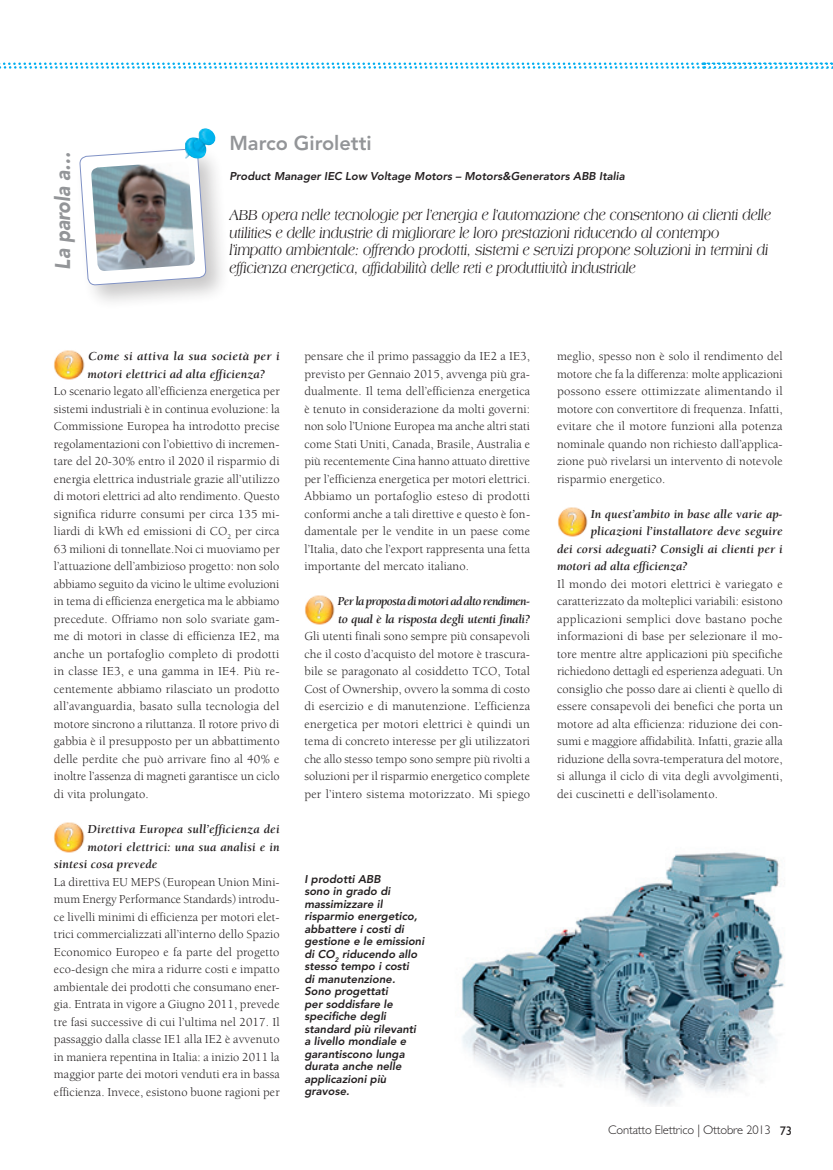
<style>
.page{position:relative;width:833px;height:1170px;background:#fff}
.page>*{position:absolute;margin:0;border:0;box-sizing:border-box;transform-origin:0 0}
.t1{font:italic 900 21.25px "Avenir LT Std";color:#939598;scale:.9 1}
.t2{font:800 20px "Avenir LT Std";color:#939598}
.t3{font:italic 15.62px/17.5px "Americana Std";color:#231f20;scale:.8 1}
.t4{font:12.5px/17.5px "Berkeley Std";letter-spacing:.01em;color:#231f20;text-align:justify}
.t5{font:italic 700 12.5px/17.5px "Berkeley Std";letter-spacing:.01em;color:#231f20}
.t6{font:italic 700 12.5px/17.5px "Berkeley Std";letter-spacing:-.045em;color:#231f20}
.t7{font:300 12.5px "Gill Sans Std";letter-spacing:-.015em;color:#231f20}
.t8{font:italic 800 11.25px/12.5px "Avenir LT Std";color:#231f20}
.s1{font-weight:400}
</style>
<div class="page">
<div style="left:73px;top:142px;width:157px;height:167px;background:#231f20;opacity:.25"></div>
<svg style="left:79px;top:142px;width:127px;height:154px"></svg>
<img style="left:91px;top:162px;width:104px;height:109px">
<img style="left:185px;top:128px;width:31px;height:32px">
<img style="left:54px;top:350px;width:31px;height:30px">
<img style="left:54px;top:822px;width:31px;height:30px">
<img style="left:304px;top:595px;width:31px;height:30px">
<img style="left:557px;top:507px;width:31px;height:30px">
<img style="left:462px;top:852px;width:322px;height:253px">
<svg style="left:0;top:62px;width:833px;height:7px"></svg>
<h1 class="t1" style="left:50px;top:270px;width:133px;rotate:-90deg">La parola a…</h1>
<h2 class="t2" style="left:229px;top:131px;width:144px">Marco Giroletti</h2>
<p class="t8" style="left:229px;top:170px;width:397px">Product Manager IEC Low Voltage Motors – Motors&amp;Generators ABB Italia</p>
<p class="t3" style="left:229px;top:206px;width:678px">ABB opera nelle tecnologie per l’energia e l’automazione che consentono ai clienti delle utilities e delle industrie di migliorare le loro prestazioni riducendo al contempo l’impatto ambientale: offrendo prodotti, sistemi e servizi propone soluzioni in termini di</p>
<p class="t3" style="left:229px;top:259px;width:509px">efficienza energetica, affidabilità delle reti e produttività industriale</p>
<p class="t5" style="left:88px;top:348px;width:194px">Come si attiva la sua società per i motori elettrici ad alta efficienza?</p>
<p class="t4" style="left:54px;top:383px;width:227px">Lo scenario legato all’efficienza energetica per sistemi industriali è in continua evoluzione: la Commissione Europea ha introdotto precise regolamentazioni con l’obiettivo di incremen&shy;tare del 20-30% entro il 2020 il risparmio di energia elettrica industriale grazie all’utilizzo di motori elettrici ad alto rendimento. Questo significa ridurre consumi per circa 135 mi&shy;liardi di kWh ed emissioni di CO<sub>2</sub> per circa 63 milioni di tonnellate.Noi ci muoviamo per l’attuazione dell’ambizioso progetto: non solo abbiamo seguito da vicino le ultime evoluzioni in tema di efficienza energetica ma le abbiamo precedute. Offriamo non solo svariate gam&shy;me di motori in classe di efficienza IE2, ma anche un portafoglio completo di prodotti in classe IE3, e una gamma in IE4. Più re&shy;centemente abbiamo rilasciato un prodotto all’avanguardia, basato sulla tecnologia del motore sincrono a riluttanza. Il rotore privo di gabbia è il presupposto per un abbattimento delle perdite che può arrivare fino al 40% e inoltre l’assenza di magneti garantisce un ciclo di vita prolungato.</p>
<p class="t5" style="left:88px;top:820px;width:193px">Direttiva Europea sull’efficienza dei</p>
<p class="t5" style="left:88px;top:838px;width:194px">motori elettrici: una sua analisi e in</p>
<p class="t5" style="left:54px;top:855px;width:105px">sintesi cosa prevede</p>
<p class="t4" style="left:54px;top:873px;width:227px">La direttiva EU MEPS (European Union Mini&shy;mum Energy Performance Standards) introdu&shy;ce livelli minimi di efficienza per motori elet&shy;trici commercializzati all’interno dello Spazio Economico Europeo e fa parte del progetto eco-design che mira a ridurre costi e impatto ambientale dei prodotti che consumano ener&shy;gia. Entrata in vigore a Giugno 2011, prevede tre fasi successive di cui l’ultima nel 2017. Il passaggio dalla classe IE1 alla IE2 è avvenuto in maniera repentina in Italia: a inizio 2011 la maggior parte dei motori venduti era in bassa efficienza. Invece, esistono buone ragioni per</p>
<p class="t4" style="left:304px;top:348px;width:227px">pensare che il primo passaggio da IE2 a IE3, previsto per Gennaio 2015, avvenga più gra&shy;dualmente. Il tema dell’efficienza energetica è tenuto in considerazione da molti governi: non solo l’Unione Europea ma anche altri stati come Stati Uniti, Canada, Brasile, Australia e più recentemente Cina hanno attuato direttive per l’efficienza energetica per motori elettrici.<br>Abbiamo un portafoglio esteso di prodotti conformi anche a tali direttive e questo è fon&shy;damentale per le vendite in un paese come l’Italia, dato che l’export rappresenta una fetta importante del mercato italiano.</p>
<p class="t6" style="left:338px;top:593px;width:194px">Per la proposta di motori ad alto rendimen&shy;to qual è la risposta degli utenti finali?</p>
<p class="t4" style="left:304px;top:628px;width:227px">Gli utenti finali sono sempre più consapevoli che il costo d’acquisto del motore è trascura&shy;bile se paragonato al cosiddetto TCO, Total Cost of Ownership, ovvero la somma di costo di esercizio e di manutenzione. L’efficienza energetica per motori elettrici è quindi un tema di concreto interesse per gli utilizzatori che allo stesso tempo sono sempre più rivolti a soluzioni per il risparmio energetico complete per l’intero sistema motorizzato. Mi spiego</p>
<p class="t8" style="left:304px;top:872px;width:121px">I prodotti ABB<br>sono in grado di massimizzare il risparmio energetico, abbattere i costi di gestione e le emissioni di CO<sub>2</sub> riducendo allo stesso tempo i costi<br>di manutenzione.<br>Sono progettati<br>per soddisfare le specifiche degli standard più rilevanti a livello mondiale e garantiscono lunga durata anche nelle applicazioni più gravose.</p>
<p class="t4" style="left:557px;top:348px;width:227px">meglio, spesso non è solo il rendimento del motore che fa la differenza: molte applicazioni possono essere ottimizzate alimentando il motore con convertitore di frequenza. Infatti, evitare che il motore funzioni alla potenza nominale quando non richiesto dall’applica&shy;zione può rivelarsi un intervento di notevole risparmio energetico.</p>
<p class="t5" style="left:590px;top:505px;width:194px">In quest’ambito in base alle varie ap-</p>
<p class="t5" style="left:590px;top:523px;width:193px">plicazioni l’installatore deve seguire</p>
<p class="t5" style="left:557px;top:540px;width:227px">dei corsi adeguati? Consigli ai clienti per i</p>
<p class="t5" style="left:557px;top:558px;width:132px">motori ad alta efficienza?</p>
<p class="t4" style="left:557px;top:575px;width:227px">Il mondo dei motori elettrici è variegato e caratterizzato da molteplici variabili: esistono applicazioni semplici dove bastano poche informazioni di base per selezionare il mo&shy;tore mentre altre applicazioni più specifiche richiedono dettagli ed esperienza adeguati. Un consiglio che posso dare ai clienti è quello di essere consapevoli dei benefici che porta un motore ad alta efficienza: riduzione dei con&shy;sumi e maggiore affidabilità. Infatti, grazie alla riduzione della sovra-temperatura del motore, si allunga il ciclo di vita degli avvolgimenti, dei cuscinetti e dell’isolamento.</p>
<p class="t7" style="left:608px;top:1122px;width:185px">Contatto Elettrico | Ottobre 2013 <span class="s1">73</span></p>
</div>
